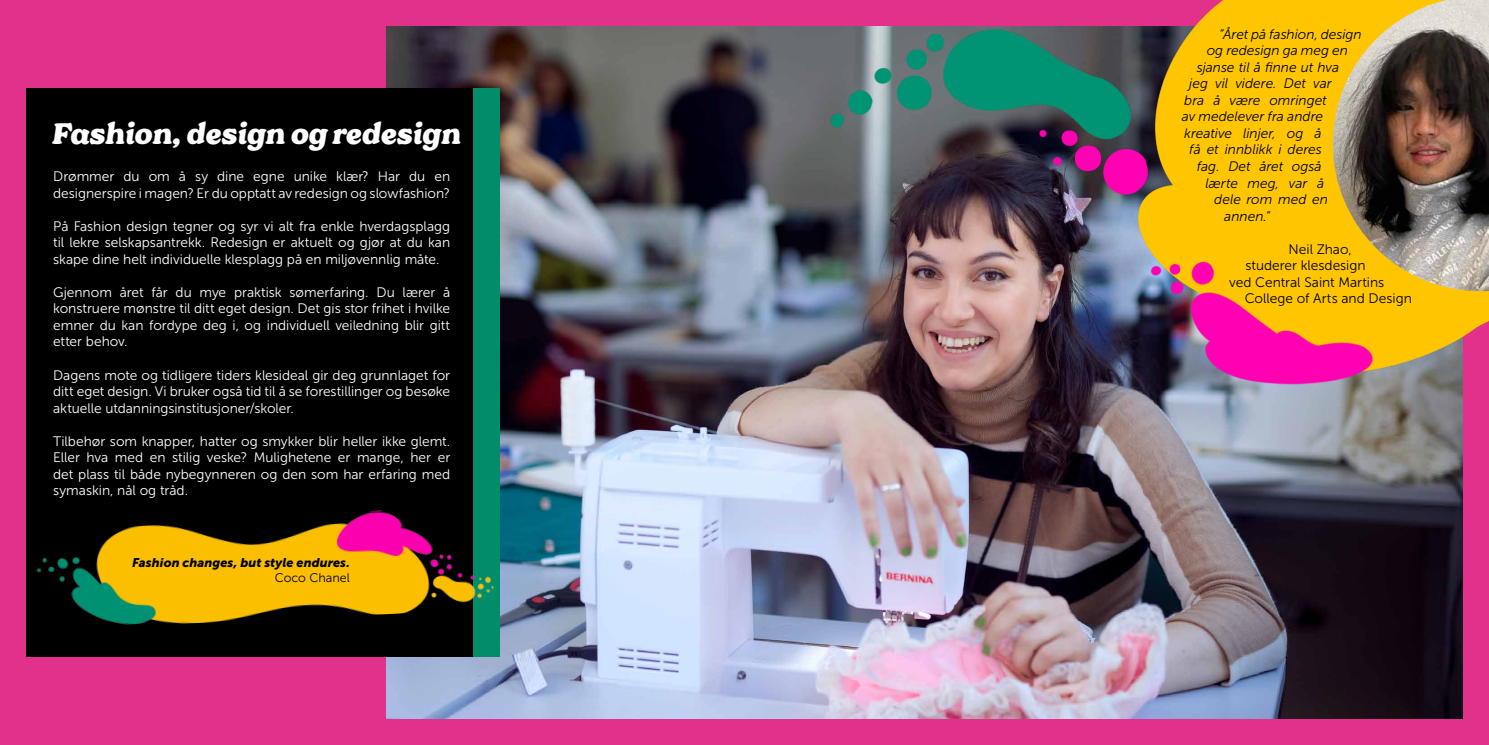
<style>
.page{position:relative;width:1489px;height:745px;background:#fff}
.page>*{position:absolute;margin:0;border:0;box-sizing:border-box;transform-origin:0 0}
.t1{font:italic 28.75px "Chinook Custom";color:#fff}
.t2{font:13.75px/16.5px "Museo Sans 300";color:#fff;text-align:justify}
.t3{font:italic 13.75px "Museo Sans 300";color:#000}
.t4{font:13.75px "Museo Sans 300";color:#000}
.t5{font:italic 12.5px "Museo Sans 900";letter-spacing:.005em;color:#000}
.t6{font:12.5px "Museo Sans 300";letter-spacing:.005em;color:#000}
.s1{font-style:normal}
</style>
<div class="page">
<div style="left:0;top:0;width:1488px;height:744px;background:#e1318a"></div>
<img style="left:386px;top:27px;width:1076px;height:691px">
<div style="left:27px;top:88px;width:446px;height:568px;background:#000"></div>
<div style="left:473px;top:88px;width:26px;height:568px;background:#008e6a"></div>
<img style="left:35px;top:510px;width:459px;height:115px">
<img style="left:827px;top:0;width:639px;height:387px">
<svg style="left:1463px;top:291px;width:25px;height:44px"></svg>
<img style="left:1332px;top:0;width:156px;height:291px">
<h1 class="t1" style="left:53px;top:115px;width:410px">Fashion, design og redesign</h1>
<p class="t2" style="left:53px;top:168px;width:398px">Drømmer du om å sy dine egne unike klær? Har du en designerspire i magen? Er du opptatt av redesign og slowfashion?</p>
<p class="t2" style="left:53px;top:218px;width:398px">På Fashion design tegner og syr vi alt fra enkle hverdagsplagg til lekre selskapsantrekk. Redesign er aktuelt og gjør at du kan skape dine helt individuelle klesplagg på en miljøvennlig måte.</p>
<p class="t2" style="left:53px;top:284px;width:398px">Gjennom året får du mye praktisk sømerfaring. Du lærer å konstruere mønstre til ditt eget design. Det gis stor frihet i hvilke emner du kan fordype deg i, og individuell veiledning blir gitt etter behov.</p>
<p class="t2" style="left:53px;top:366px;width:398px">Dagens mote og tidligere tiders klesideal gir deg grunnlaget for ditt eget design. Vi bruker også tid til å se forestillinger og besøke aktuelle utdanningsinstitusjoner/skoler.</p>
<p class="t2" style="left:53px;top:432px;width:398px">Tilbehør som knapper, hatter og smykker blir heller ikke glemt.<br>Eller hva med en stilig veske? Mulighetene er mange, her er det plass til både nybegynneren og den som har erfaring med symaskin, nål og tråd.</p>
<p class="t5" style="left:132px;top:555px;width:219px">Fashion changes, but style endures.</p>
<p class="t6" style="left:275px;top:570px;width:77px">Coco Chanel</p>
<p class="t3" style="left:1219px;top:27px;width:144px">”Året på fashion, design</p>
<p class="t3" style="left:1206px;top:43px;width:143px">og redesign ga meg en</p>
<p class="t3" style="left:1196px;top:60px;width:144px">sjanse til å finne ut hva</p>
<p class="t3" style="left:1189px;top:76px;width:144px">jeg vil videre. Det var</p>
<p class="t3" style="left:1184px;top:93px;width:144px">bra å være omringet</p>
<p class="t3" style="left:1181px;top:109px;width:143px">av medelever fra andre</p>
<p class="t3" style="left:1184px;top:126px;width:139px">kreative linjer, og å</p>
<p class="t3" style="left:1189px;top:142px;width:134px">få et innblikk i deres</p>
<p class="t3" style="left:1196px;top:159px;width:127px">fag. Det året også</p>
<p class="t3" style="left:1205px;top:175px;width:120px">lærte meg, var å</p>
<p class="t3" style="left:1214px;top:192px;width:115px">dele rom med en</p>
<p class="t3" style="left:1224px;top:208px;width:48px">annen.<span class="s1">”</span></p>
<p class="t4" style="left:1288px;top:241px;width:65px">Neil Zhao,</p>
<p class="t4" style="left:1245px;top:258px;width:122px">studerer klesdesign</p>
<p class="t4" style="left:1229px;top:274px;width:156px">ved Central Saint Martins</p>
<p class="t4" style="left:1244px;top:291px;width:169px">College of Arts and Design</p>
</div>
